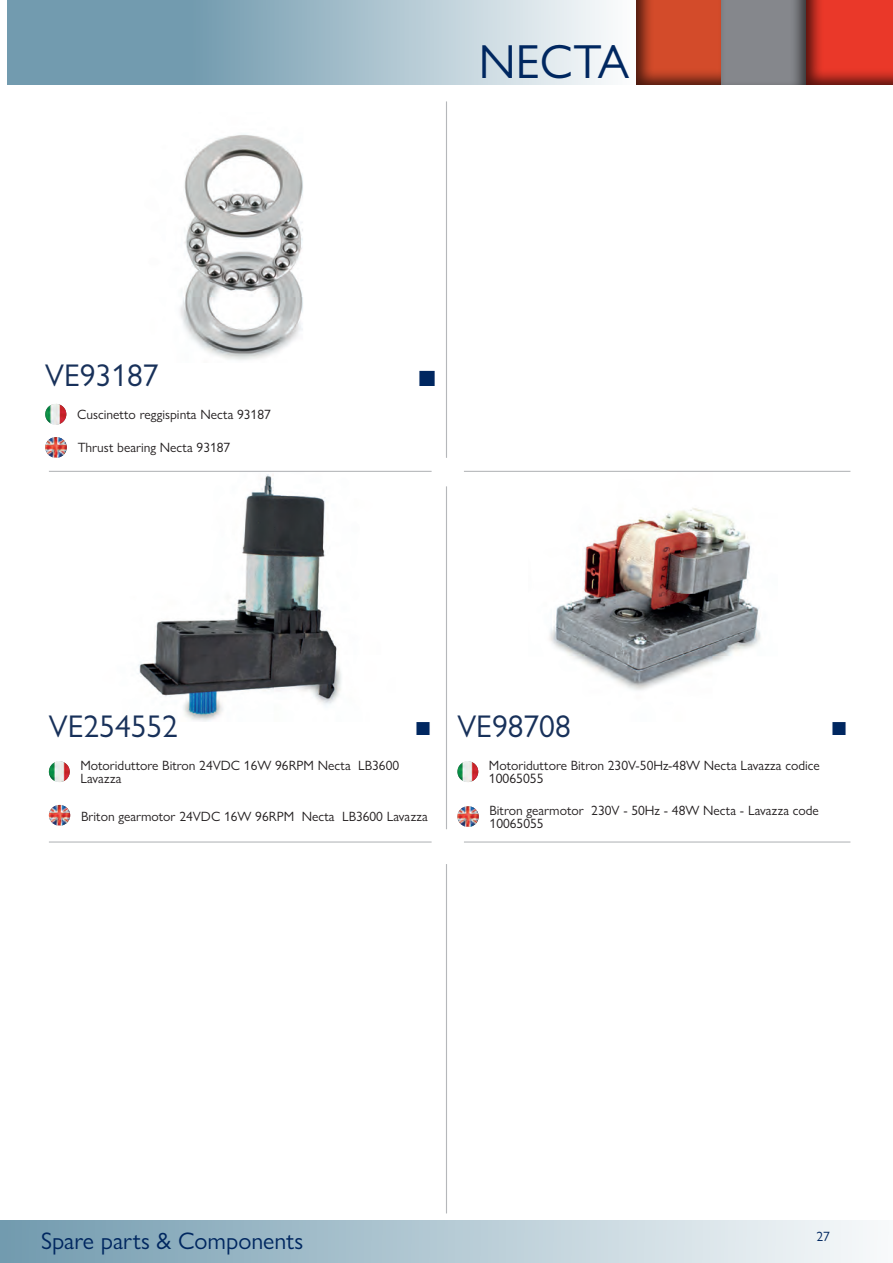
<style>
.page{position:relative;width:893px;height:1263px;background:#fff}
.page>*{position:absolute;margin:0;border:0;box-sizing:border-box;transform-origin:0 0}
.t1{font:48px "Gill Sans Nova";color:#002760}
.t2{font:31.5px "Gill Sans Nova";color:#18315a}
.t3{font:24px "Gill Sans Nova";color:#002760}
.t4{font:13.65px "Gill Sans Nova";color:#231f20}
.t5{font:13.5px/13.5px "Gill Sans Nova";color:#231f20}
.t6{font:13.5px "Gill Sans Nova";color:#002760}
</style>
<div class="page">
<svg style="left:7px;top:0;width:601px;height:85px;background:#9fbac8"></svg>
<div style="left:634px;top:0;width:89px;height:86px;background:#231f20;opacity:.75"></div>
<div style="left:721px;top:0;width:88px;height:87px;background:#231f20;opacity:.75"></div>
<div style="left:805px;top:0;width:88px;height:86px;background:#231f20;opacity:.75"></div>
<div style="left:0;top:1220px;width:893px;height:43px;background:linear-gradient(to right,#719aae,#f8fafb)"></div>
<img style="left:137px;top:474px;width:204px;height:247px">
<img style="left:549px;top:508px;width:212px;height:182px">
<img style="left:180px;top:134px;width:123px;height:226px">
<img style="left:49px;top:805px;width:21px;height:20px">
<img style="left:457px;top:806px;width:22px;height:21px">
<img style="left:45px;top:437px;width:22px;height:21px">
<img style="left:49px;top:761px;width:21px;height:21px;border-radius:10px">
<img style="left:457px;top:761px;width:21px;height:21px;border-radius:10px">
<img style="left:45px;top:404px;width:21px;height:21px;border-radius:10px">
<hr style="left:446px;top:101px;width:1px;height:357px;background:#85888d">
<hr style="left:464px;top:471px;width:386px;height:1px;background:#85888d">
<hr style="left:49px;top:471px;width:383px;height:1px;background:#85888d">
<hr style="left:464px;top:841px;width:386px;height:1px;background:#85888d">
<hr style="left:49px;top:841px;width:383px;height:1px;background:#85888d">
<hr style="left:446px;top:486px;width:1px;height:343px;background:#85888d">
<hr style="left:446px;top:864px;width:1px;height:349px;background:#85888d">
<h2 class="t2" style="left:45px;top:356px;width:115px">VE93187</h2>
<p class="t5" style="left:77px;top:407px;width:195px">Cuscinetto reggispinta Necta 93187</p>
<p class="t5" style="left:78px;top:441px;width:154px">Thrust bearing Necta 93187</p>
<h1 class="t1" style="left:479px;top:32px;width:152px">NECTA</h1>
<h2 class="t2" style="left:49px;top:707px;width:131px">VE254552</h2>
<h2 class="t2" style="left:457px;top:707px;width:115px">VE98708</h2>
<p class="t5" style="left:80px;top:758px;width:320px">Motoriduttore Bitron 24VDC 16W 96RPM Necta LB3600<br>Lavazza</p>
<p class="t5" style="left:489px;top:758px;width:333px">Motoriduttore Bitron 230V-50Hz-48W Necta Lavazza codice</p>
<p class="t4" style="left:489px;top:770px;width:56px">10065055</p>
<p class="t5" style="left:81px;top:809px;width:348px">Briton gearmotor 24VDC 16W 96RPM Necta LB3600 Lavazza</p>
<p class="t5" style="left:490px;top:803px;width:331px">Bitron gearmotor 230V - 50Hz - 48W Necta - Lavazza code<br>10065055</p>
<h3 class="t3" style="left:41px;top:1226px;width:264px">Spare parts &amp; Components</h3>
<p class="t6" style="left:816px;top:1228px;width:15px">27</p>
</div>
